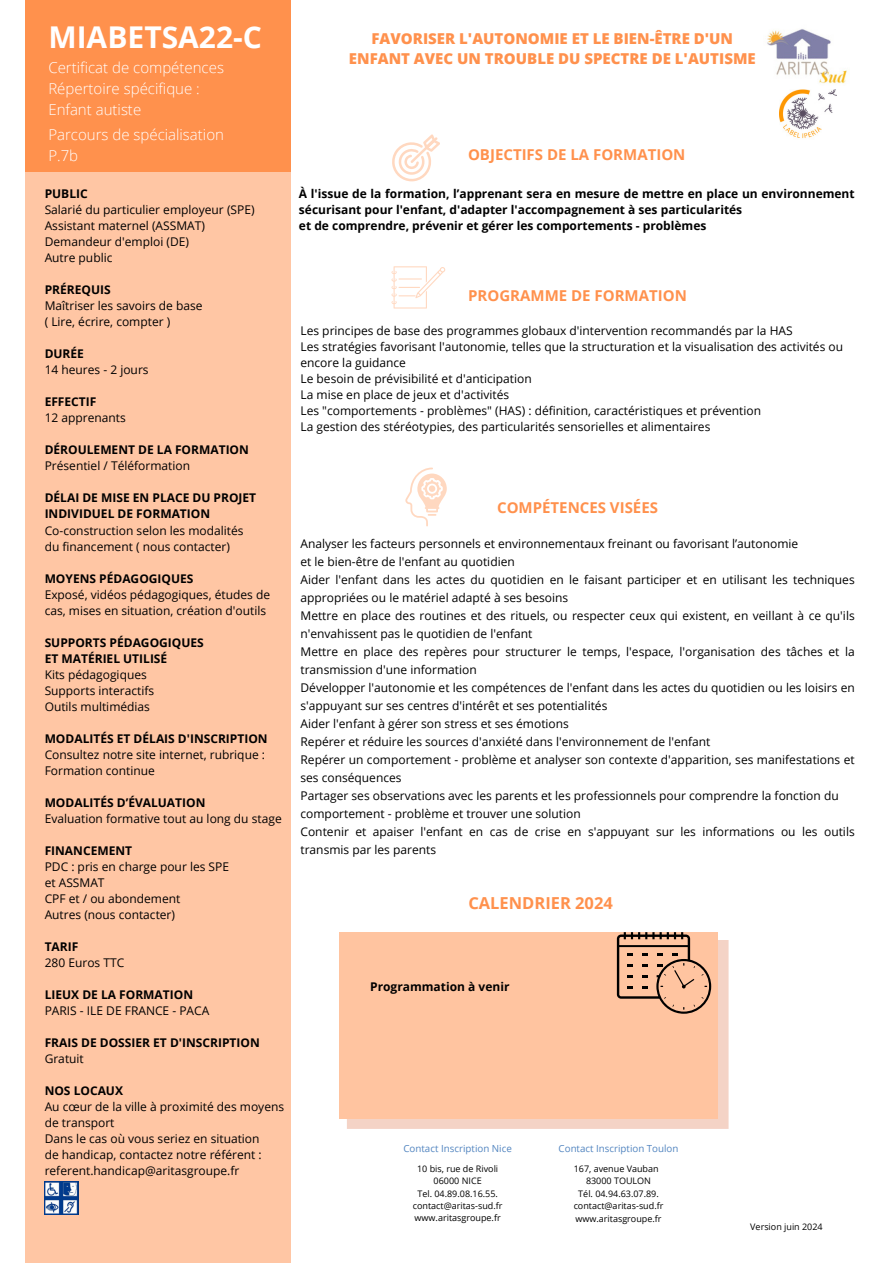
<style>
.page{position:relative;width:894px;height:1264px;background:#fff}
.page>*{position:absolute;margin:0;border:0;box-sizing:border-box;transform-origin:0 0}
.t1{font:700 30px "Open Sans";color:#fff}
.t2{font:700 16.5px "Open Sans";color:#ff914d}
.t3{font:300 15px/20.7px "Open Sans";color:#fff}
.t4{font:800 15px/20.2px "Open Sans";color:#ff914d;text-align:center}
.t5{font:700 15px "Open Sans";color:#ff914d}
.t6{font:12px/16px "Open Sans";color:#000}
.t7{font:700 12px/16px "Open Sans";color:#000}
.t8{font:9.75px "Open Sans";color:#5285c0}
.t9{font:9px "Open Sans";color:#000}
</style>
<div class="page">
<div style="left:25px;top:111px;width:266px;height:1152px;background:#ffc6a4"></div>
<div style="left:25px;top:0;width:265px;height:171px;background:#ff914d"></div>
<svg style="left:347px;top:940px;width:381px;height:188px;background:#f5d1c2"></svg>
<div style="left:339px;top:932px;width:378px;height:186px;background:#ffc4a0"></div>
<svg style="left:616px;top:932px;width:95px;height:81px"></svg>
<svg style="left:392px;top:134px;width:48px;height:47px"></svg>
<svg style="left:391px;top:266px;width:54px;height:42px"></svg>
<svg style="left:405px;top:467px;width:41px;height:59px"></svg>
<img style="left:45px;top:1181px;width:33px;height:33px">
<img style="left:779px;top:89px;width:57px;height:50px">
<img style="left:767px;top:29px;width:80px;height:55px">
<h1 class="t1" style="left:48px;top:16px;width:215px">MIABETSA22-C</h1>
<p class="t3" style="left:48px;top:57px;width:177px">Certificat de compétences<br>Répertoire spécifique :<br>Enfant autiste</p>
<p class="t3" style="left:48px;top:124px;width:177px">Parcours de spécialisation<br>P.7b</p>
<p class="t7" style="left:45px;top:186px;width:45px">PUBLIC</p>
<p class="t6" style="left:45px;top:202px;width:211px">Salarié du particulier employeur (SPE)<br>Assistant maternel (ASSMAT)<br>Demandeur d'emploi (DE)<br>Autre public</p>
<p class="t7" style="left:45px;top:282px;width:67px">PRÉREQUIS</p>
<p class="t6" style="left:45px;top:298px;width:159px">Maîtriser les savoirs de base ( Lire, écrire, compter )</p>
<p class="t7" style="left:45px;top:346px;width:41px">DURÉE</p>
<p class="t6" style="left:45px;top:362px;width:105px">14 heures - 2 jours</p>
<p class="t7" style="left:45px;top:394px;width:53px">EFFECTIF</p>
<p class="t6" style="left:45px;top:410px;width:83px">12 apprenants</p>
<p class="t7" style="left:45px;top:442px;width:206px">DÉROULEMENT DE LA FORMATION</p>
<p class="t6" style="left:45px;top:458px;width:147px">Présentiel / Téléformation</p>
<p class="t7" style="left:45px;top:490px;width:213px">DÉLAI DE MISE EN PLACE DU PROJET<br>INDIVIDUEL DE FORMATION</p>
<p class="t6" style="left:45px;top:522px;width:200px">Co-construction selon les modalités du financement ( nous contacter)</p>
<p class="t7" style="left:45px;top:570px;width:150px">MOYENS PÉDAGOGIQUES</p>
<p class="t6" style="left:45px;top:586px;width:227px">Exposé, vidéos pédagogiques, études de cas, mises en situation, création d'outils</p>
<p class="t7" style="left:45px;top:634px;width:161px">SUPPORTS PÉDAGOGIQUES<br>ET MATÉRIEL UTILISÉ</p>
<p class="t6" style="left:45px;top:666px;width:111px">Kits pédagogiques<br>Supports interactifs<br>Outils multimédias</p>
<p class="t7" style="left:45px;top:730px;width:224px">MODALITÉS ET DÉLAIS D'INSCRIPTION</p>
<p class="t6" style="left:45px;top:746px;width:222px">Consultez notre site internet, rubrique :<br>Formation continue</p>
<p class="t7" style="left:45px;top:794px;width:162px">MODALITÉS D’ÉVALUATION</p>
<p class="t6" style="left:45px;top:810px;width:238px">Evaluation formative tout au long du stage</p>
<p class="t7" style="left:45px;top:842px;width:89px">FINANCEMENT</p>
<p class="t6" style="left:45px;top:858px;width:186px">PDC : pris en charge pour les SPE et ASSMAT<br>CPF et / ou abondement<br>Autres (nous contacter)</p>
<p class="t7" style="left:45px;top:938px;width:35px">TARIF</p>
<p class="t6" style="left:45px;top:954px;width:81px">280 Euros TTC</p>
<p class="t7" style="left:45px;top:986px;width:150px">LIEUX DE LA FORMATION</p>
<p class="t6" style="left:45px;top:1002px;width:166px">PARIS - ILE DE FRANCE - PACA</p>
<p class="t7" style="left:45px;top:1034px;width:216px">FRAIS DE DOSSIER ET D'INSCRIPTION</p>
<p class="t6" style="left:45px;top:1050px;width:41px">Gratuit</p>
<p class="t7" style="left:45px;top:1082px;width:80px">NOS LOCAUX</p>
<p class="t6" style="left:45px;top:1098px;width:241px">Au cœur de la ville à proximité des moyens de transport<br>Dans le cas où vous seriez en situation<br>de handicap, contactez notre référent : referent.handicap@aritasgroupe.fr</p>
<p class="t4" style="left:349px;top:28px;width:408px">FAVORISER L'AUTONOMIE ET LE BIEN-ÊTRE D'UN<br>ENFANT AVEC UN TROUBLE DU SPECTRE DE L'AUTISME</p>
<p class="t5" style="left:468px;top:144px;width:219px">OBJECTIFS DE LA FORMATION</p>
<p class="t7" style="left:299px;top:185px;width:557px">À l'issue de la formation, l’apprenant sera en mesure de mettre en place un environnement sécurisant pour l'enfant, d'adapter l'accompagnement à ses particularités<br>et de comprendre, prévenir et gérer les comportements - problèmes</p>
<h1 class="t5" style="left:468px;top:285px;width:220px">PROGRAMME DE FORMATION</h1>
<p class="t6" style="left:300px;top:322px;width:544px">Les principes de base des programmes globaux d'intervention recommandés par la HAS<br>Les stratégies favorisant l'autonomie, telles que la structuration et la visualisation des activités ou encore la guidance<br>Le besoin de prévisibilité et d'anticipation<br>La mise en place de jeux et d'activités<br>Les "comportements - problèmes" (HAS) : définition, caractéristiques et prévention<br>La gestion des stéréotypies, des particularités sensorielles et alimentaires</p>
<h1 class="t5" style="left:497px;top:496px;width:162px">COMPÉTENCES VISÉES</h1>
<h4 class="t6" style="left:300px;top:534px;width:555px;line-height:18px">Analyser les facteurs personnels et environnementaux freinant ou favorisant l’autonomie<br>et le bien-être de l'enfant au quotidien<br>Aider l'enfant dans les actes du quotidien en le faisant participer et en utilisant les techniques appropriées ou le matériel adapté à ses besoins<br>Mettre en place des routines et des rituels, ou respecter ceux qui existent, en veillant à ce qu'ils n'envahissent pas le quotidien de l'enfant<br>Mettre en place des repères pour structurer le temps, l'espace, l'organisation des tâches et la transmission d'une information<br>Développer l'autonomie et les compétences de l'enfant dans les actes du quotidien ou les loisirs en s'appuyant sur ses centres d'intérêt et ses potentialités<br>Aider l'enfant à gérer son stress et ses émotions<br>Repérer et réduire les sources d'anxiété dans l'environnement de l'enfant<br>Repérer un comportement - problème et analyser son contexte d'apparition, ses manifestations et ses conséquences<br>Partager ses observations avec les parents et les professionnels pour comprendre la fonction du comportement - problème et trouver une solution<br>Contenir et apaiser l'enfant en cas de crise en s'appuyant sur les informations ou les outils transmis par les parents</h4>
<p class="t2" style="left:468px;top:891px;width:146px">CALENDRIER 2024</p>
<p class="t7" style="left:370px;top:978px;width:141px">Programmation à venir</p>
<h1 class="t8" style="left:403px;top:1141px;width:110px">Contact Inscription Nice</h1>
<h5 class="t9" style="left:417px;top:1162px;width:83px">10 bis, rue de Rivoli</h5>
<h1 class="t9" style="left:433px;top:1174px;width:50px">06000 NICE</h1>
<p class="t9" style="left:417px;top:1187px;width:82px">Tel. 04.89.08.16.55.</p>
<h4 class="t9" style="left:412px;top:1199px;width:91px">contact@aritas-sud.fr</h4>
<p class="t9" style="left:414px;top:1211px;width:88px">www.aritasgroupe.fr</p>
<p class="t8" style="left:558px;top:1141px;width:121px">Contact Inscription Toulon</p>
<p class="t9" style="left:573px;top:1162px;width:86px">167, avenue Vauban</p>
<p class="t9" style="left:586px;top:1174px;width:67px">83000 TOULON</p>
<p class="t9" style="left:578px;top:1187px;width:82px">Tél. 04.94.63.07.89.</p>
<p class="t9" style="left:573px;top:1199px;width:91px">contact@aritas-sud.fr</p>
<p class="t9" style="left:575px;top:1212px;width:88px">www.aritasgroupe.fr</p>
<h1 class="t9" style="left:750px;top:1219px;width:74px">Version juin 2024</h1>
</div>
